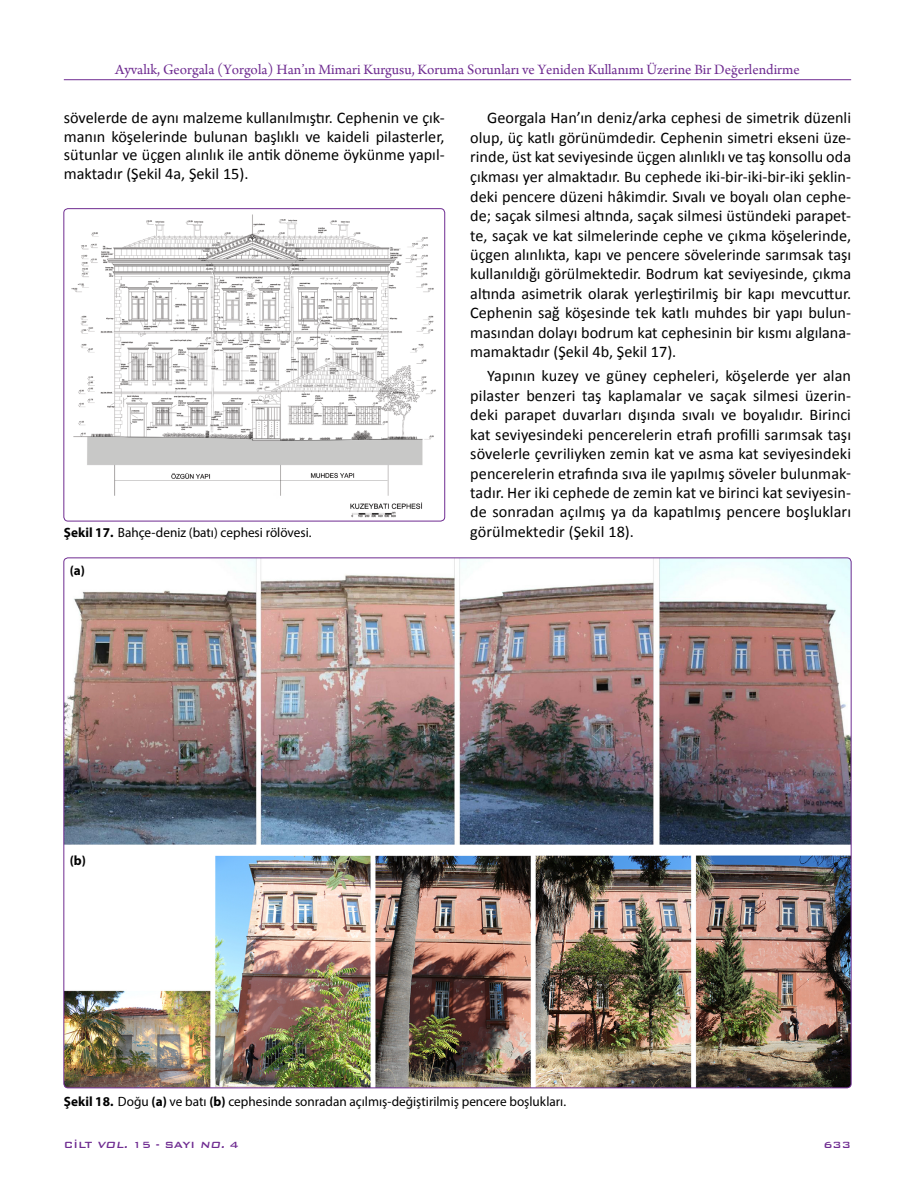
<style>
.page{position:relative;width:915px;height:1191px;background:#fff}
.page>*{position:absolute;margin:0;border:0;box-sizing:border-box;transform-origin:0 0}
.t1{font:16.2px/19.5px "Calibri";color:#000;text-align:justify}
.t2{font:15px "Arno Pro";color:#6f2c91}
.t3{font:13.5px "Myriad Pro";color:#000}
.t4{font:700 13.5px "Myriad Pro";color:#000}
.t5{font:500 12px "Bank Gothic BT";color:#6f2c91}
.s1{font-weight:700}
.s2{font-style:italic}
</style>
<div class="page">
<img style="left:64px;top:558px;width:785px;height:529px">
<img style="left:64px;top:214px;width:380px;height:307px">
<div style="left:64px;top:208px;width:381px;height:313px;border:1px solid #6f2c91;border-radius:4px"></div>
<hr style="left:64px;top:79px;width:786px;height:1px;background:#6f2c91">
<p class="t2" style="left:115px;top:61px;width:685px">Ayvalık, Georgala (Yorgola) Han’ın Mimari Kurgusu, Koruma Sorunları ve Yeniden Kullanımı Üzerine Bir Değerlendirme</p>
<p class="t1" style="left:64px;top:107px;width:382px;line-height:18.8px">sövelerde de aynı malzeme kullanılmıştır. Cephenin ve çık&shy;manın köşelerinde bulunan başlıklı ve kaideli pilasterler, sütunlar ve üçgen alınlık ile antik döneme öykünme yapıl&shy;maktadır (Şekil 4a, Şekil 15).</p>
<p class="t1" style="left:470px;top:107px;width:382px;text-indent:17px">Georgala Han’ın deniz/arka cephesi de simetrik düzenli olup, üç katlı görünümdedir. Cephenin simetri ekseni üze&shy;rinde, üst kat seviyesinde üçgen alınlıklı ve taş konsollu oda çıkması yer almaktadır. Bu cephede iki-bir-iki-bir-iki şeklin&shy;deki pencere düzeni hâkimdir. Sıvalı ve boyalı olan cephe&shy;de; saçak silmesi altında, saçak silmesi üstündeki parapet&shy;te, saçak ve kat silmelerinde cephe ve çıkma köşelerinde, üçgen alınlıkta, kapı ve pencere sövelerinde sarımsak taşı kullanıldığı görülmektedir. Bodrum kat seviyesinde, çıkma altında asimetrik olarak yerleştirilmiş bir kapı mevcuttur.<br>Cephenin sağ köşesinde tek katlı muhdes bir yapı bulun&shy;masından dolayı bodrum kat cephesinin bir kısmı algılana&shy;mamaktadır (Şekil 4b, Şekil 17).</p>
<p class="t1" style="left:470px;top:365px;width:382px;text-indent:17px">Yapının kuzey ve güney cepheleri, köşelerde yer alan pilaster benzeri taş kaplamalar ve saçak silmesi üzerin&shy;deki parapet duvarları dışında sıvalı ve boyalıdır. Birinci kat seviyesindeki pencerelerin etrafı profilli sarımsak taşı sövelerle çevriliyken zemin kat ve asma kat seviyesindeki pencerelerin etrafında sıva ile yapılmış söveler bulunmak&shy;tadır. Her iki cephede de zemin kat ve birinci kat seviyesin&shy;de sonradan açılmış ya da kapatılmış pencere boşlukları</p>
<p class="t3" style="left:64px;top:524px;width:249px"><span class="s1">Şekil 17.</span> Bahçe-deniz (batı) cephesi rölövesi.</p>
<p class="t1" style="left:470px;top:521px;width:165px">görülmektedir (Şekil 18).</p>
<p class="t4" style="left:70px;top:561px;width:17px">(a)</p>
<p class="t4" style="left:70px;top:852px;width:18px">(b)</p>
<p class="t3" style="left:64px;top:1092px;width:503px"><span class="s1">Şekil 18.</span> Doğu <span class="s1">(a)</span> ve batı <span class="s1">(b)</span> cephesinde sonradan açılmış-değiştirilmiş pencere boşlukları.</p>
<p class="t5" style="left:64px;top:1138px;width:176px">CİLT <span class="s2">VOL.</span> 15 - SAYI <span class="s2">NO.</span> 4</p>
<p class="t5" style="left:823px;top:1138px;width:29px">633</p>
</div>
